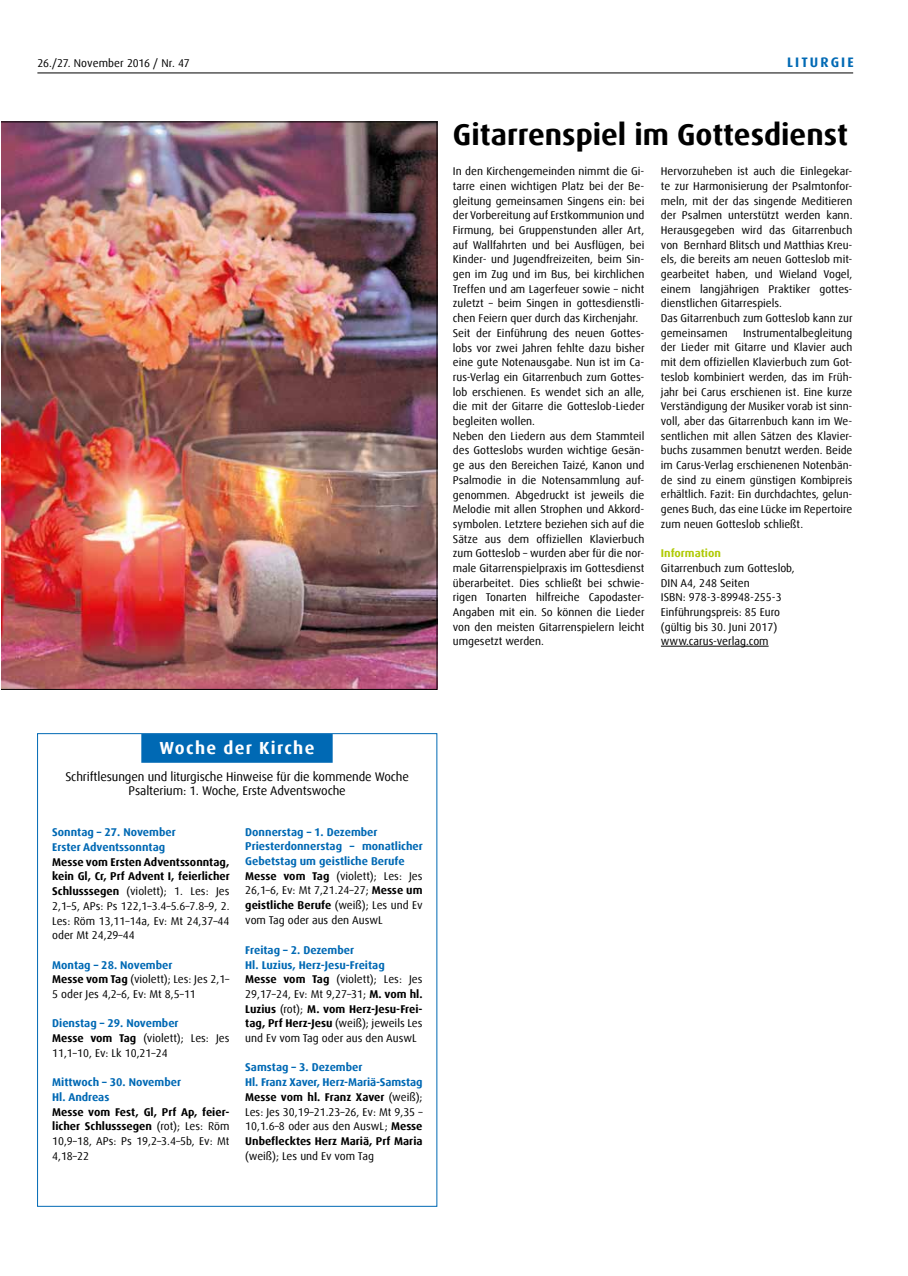
<style>
.page{position:relative;width:908px;height:1276px;background:#fff}
.page>*{position:absolute;margin:0;border:0;box-sizing:border-box;transform-origin:0 0}
.t1{font:700 30px "Dax Offc Pro";color:#000}
.t2{font:700 17.5px "Dax Offc Pro";letter-spacing:.075em;color:#fff}
.t3{font:700 13.75px "Dax Offc Pro";letter-spacing:.15em;color:#0069b4}
.t4{font:12.5px/14.8px "Dax Offc Pro";letter-spacing:-.01em;color:#000;text-align:center}
.t5{font:11.25px/14.8px "Dax Offc Pro";color:#000}
.t6{font:700 11.25px/14.8px "Dax Offc Pro";color:#0069b4}
.s1{font-weight:700;color:#afca05}
.s2{font-weight:700;color:#0069b4}
.s3{font-weight:700}
.s4{color:#000}
.s5{font-weight:400;color:#000}
</style>
<div class="page">
<hr style="left:37px;top:73px;width:815px;height:1px;background:#000">
<div style="left:141px;top:734px;width:191px;height:29px;background:#0069b4"></div>
<hr style="left:660px;top:646px;width:108px;height:1px;background:#000">
<img style="left:2px;top:122px;width:435px;height:567px">
<p class="t5" style="left:37px;top:56px;width:154px">26./27. November 2016 / Nr. 47</p>
<p class="t3" style="left:786px;top:54px;width:68px">LITURGIE</p>
<p class="t1" style="left:452px;top:116px;width:396px">Gitarrenspiel im Gottesdienst</p>
<p class="t5" style="left:452px;top:164px;width:193px">In den Kirchengemeinden nimmt die Gi&shy;tarre einen wichtigen Platz bei der Be&shy;gleitung gemeinsamen Singens ein: bei der Vorbereitung auf Erstkommunion und Firmung, bei Gruppenstunden aller Art, auf Wallfahrten und bei Ausflügen, bei Kinder- und Jugendfreizeiten, beim Sin&shy;gen im Zug und im Bus, bei kirchlichen Treffen und am Lagerfeuer sowie – nicht zuletzt – beim Singen in gottesdienstli&shy;chen Feiern quer durch das Kirchenjahr.<br>Seit der Einführung des neuen Gottes&shy;lobs vor zwei Jahren fehlte dazu bisher eine gute Notenausgabe. Nun ist im Ca&shy;rus-Verlag ein Gitarrenbuch zum Gottes&shy;lob erschienen. Es wendet sich an alle, die mit der Gitarre die Gotteslob-Lieder begleiten wollen.<br>Neben den Liedern aus dem Stammteil des Gotteslobs wurden wichtige Gesän&shy;ge aus den Bereichen Taizé, Kanon und Psalmodie in die Notensammlung auf&shy;genommen. Abgedruckt ist jeweils die Melodie mit allen Strophen und Akkord&shy;symbolen. Letztere beziehen sich auf die Sätze aus dem offiziellen Klavierbuch zum Gotteslob – wurden aber für die nor&shy;male Gitarrenspielpraxis im Gottesdienst überarbeitet. Dies schließt bei schwie&shy;rigen Tonarten hilfreiche Capodaster-Angaben mit ein. So können die Lieder von den meisten Gitarrenspielern leicht umgesetzt werden.</p>
<p class="t5" style="left:660px;top:164px;width:193px">Hervorzuheben ist auch die Einlegekar&shy;te zur Harmonisierung der Psalmtonfor&shy;meln, mit der das singende Meditieren der Psalmen unterstützt werden kann.<br>Herausgegeben wird das Gitarrenbuch von Bernhard Blitsch und Matthias Kreu&shy;els, die bereits am neuen Gotteslob mit&shy;gearbeitet haben, und Wieland Vogel, einem langjährigen Praktiker gottes&shy;dienstlichen Gitarrespiels.<br>Das Gitarrenbuch zum Gotteslob kann zur gemeinsamen</p>
<p class="t5" style="left:660px;top:325px;width:193px;text-align:justify;text-indent:82px">Instrumentalbegleitung der Lieder mit Gitarre und Klavier auch mit dem offiziellen Klavierbuch zum Got&shy;teslob kombiniert werden, das im Früh&shy;jahr bei Carus erschienen ist. Eine kurze Verständigung der Musiker vorab ist sinn&shy;voll, aber das Gitarrenbuch kann im We&shy;sentlichen mit allen Sätzen des Klavier&shy;buchs zusammen benutzt werden. Beide im Carus-Verlag erschienenen Notenbän&shy;de sind zu einem günstigen Kombipreis erhältlich. Fazit: Ein durchdachtes, gelun&shy;genes Buch, das eine Lücke im Repertoire zum neuen Gotteslob schließt.</p>
<p class="t5" style="left:660px;top:546px;width:135px"><span class="s1">Information<br></span>Gitarrenbuch zum Gotteslob,<br>DIN A4, 248 Seiten<br>ISBN: 978-3-89948-255-3<br>Einführungspreis: 85 Euro (gültig bis 30. Juni 2017) www.carus-verlag.com</p>
<p class="t2" style="left:159px;top:736px;width:156px">Woche der Kirche</p>
<p class="t4" style="left:65px;top:769px;width:345px">Schriftlesungen und liturgische Hinweise für die kommende Woche<br>Psalterium: 1. Woche, Erste Adventswoche</p>
<p class="t5" style="left:52px;top:825px;width:179px"><span class="s2">Sonntag – 27. November<br>Erster Adventssonntag<br></span><span class="s3">Messe vom Ersten Adventssonntag, kein Gl, Cr, Prf Advent I, feierlicher<br>Schlusssegen</span> (violett); 1. Les: Jes<br>2,1–5, APs: Ps 122,1–3.4–5.6–7.8–9, 2.<br>Les: Röm 13,11–14a, Ev: Mt 24,37–44 oder Mt 24,29–44</p>
<p class="t5" style="left:52px;top:957px;width:179px"><span class="s2">Montag – 28. November<br></span><span class="s3">Messe vom Tag</span> (violett); Les: Jes 2,1–<br>5 oder Jes 4,2–6, Ev: Mt 8,5–11</p>
<p class="t5" style="left:52px;top:1016px;width:179px"><span class="s2">Dienstag – 29. November<br></span><span class="s3">Messe vom Tag</span> (violett); Les: Jes<br>11,1–10, Ev: Lk 10,21–24</p>
<p class="t5" style="left:52px;top:1075px;width:179px"><span class="s2">Mittwoch – 30. November<br>Hl. Andreas<br></span><span class="s3">Messe vom Fest, Gl, Prf Ap, feier&shy;licher Schlusssegen</span> (rot); Les: Röm<br>10,9–18, APs: Ps 19,2–3.4–5b, Ev: Mt<br>4,18–22</p>
<p class="t6" style="left:245px;top:824px;width:179px">Donnerstag – 1. Dezember<br>Priesterdonnerstag – monatlicher<br>Gebetstag um geistliche Berufe<br><span class="s4">Messe vom Tag</span> <span class="s5">(violett); Les: Jes<br>26,1–6, Ev: Mt 7,21.24–27;</span> <span class="s4">Messe um geistliche Berufe</span> <span class="s5">(weiß); Les und Ev vom Tag oder aus den AuswL</span></p>
<p class="t5" style="left:245px;top:942px;width:179px"><span class="s2">Freitag – 2. Dezember<br>Hl. Luzius, Herz-Jesu-Freitag<br></span><span class="s3">Messe vom Tag</span> (violett); Les: Jes<br>29,17–24, Ev: Mt 9,27–31; <span class="s3">M. vom hl.<br>Luzius</span> (rot); <span class="s3">M. vom Herz-Jesu-Frei&shy;tag, Prf Herz-Jesu</span> (weiß); jeweils Les und Ev vom Tag oder aus den AuswL</p>
<p class="t5" style="left:245px;top:1060px;width:179px"><span class="s2">Samstag – 3. Dezember<br>Hl. Franz Xaver, Herz-Mariä-Samstag<br></span><span class="s3">Messe vom hl. Franz Xaver</span> (weiß);<br>Les: Jes 30,19–21.23–26, Ev: Mt 9,35 –<br>10,1.6–8 oder aus den AuswL; <span class="s3">Messe<br>Unbeflecktes Herz Mariä, Prf Maria </span>(weiß); Les und Ev vom Tag</p>
</div>
